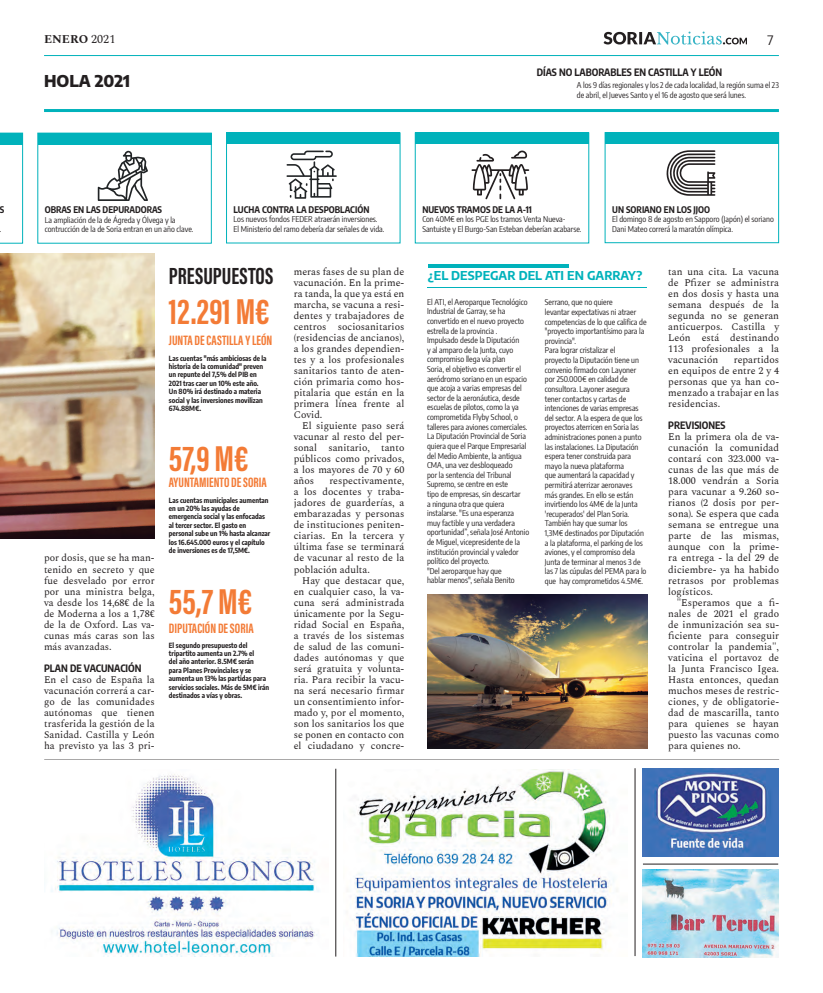
<style>
.page{position:relative;width:823px;height:993px;background:#fff}
.page>*{position:absolute;margin:0;border:0;box-sizing:border-box;transform-origin:0 0}
.t1{font:37px "Acumin Variable Concept";letter-spacing:-.165em;color:#f37b36}
.t2{font:24px "Acumin Variable Concept";letter-spacing:-.245em;color:#231f20}
.t3{font:800 16px "Encode Sans";color:#231f20}
.t4{font:14px "Acumin Variable Concept";letter-spacing:-.245em;color:#f37b36}
.t5{font:13px "Encode Sans";color:#231f20}
.t6{font:700 12px "Encode Sans";color:#00b2bb}
.t7{font:700 12px "Spectral";color:#231f20}
.t8{font:10px/11px "Spectral";color:#231f20;text-align:justify}
.t9{font:700 10px "Encode Sans Condensed";color:#231f20}
.t10{font:700 9px "Encode Sans Condensed";color:#231f20}
.t11{font:8px/9.6px "Encode Sans Condensed";color:#231f20}
.t12{font:700 7px/8.4px "Encode Sans Condensed";color:#231f20}
.s1{font-weight:400}
</style>
<div class="page">
<svg style="left:603px;top:32px;width:143px;height:12px"></svg>
<hr style="left:44px;top:55px;width:734px;height:1px;background:#00b2bb">
<hr style="left:44px;top:109px;width:734px;height:3px;background:#00b2bb">
<img style="left:0;top:253px;width:155px;height:286px">
<hr style="left:44px;top:759px;width:734px;height:1px;background:#231f20">
<img style="left:51px;top:774px;width:268px;height:182px">
<img style="left:352px;top:769px;width:262px;height:187px">
<hr style="left:335px;top:768px;width:1px;height:188px;background:#231f20">
<hr style="left:634px;top:768px;width:1px;height:187px;background:#231f20">
<hr style="left:642px;top:863px;width:135px;height:1px;background:#231f20">
<svg style="left:286px;top:150px;width:50px;height:49px"></svg>
<svg style="left:98px;top:151px;width:50px;height:50px"></svg>
<svg style="left:471px;top:150px;width:58px;height:49px"></svg>
<svg style="left:666px;top:150px;width:49px;height:46px"></svg>
<img style="left:427px;top:594px;width:219px;height:154px">
<div style="left:226px;top:133px;width:174px;height:11px;background:#00b2bb"></div>
<div style="left:38px;top:133px;width:173px;height:11px;background:#00b2bb"></div>
<div style="left:415px;top:133px;width:173px;height:11px;background:#00b2bb"></div>
<div style="left:604px;top:132px;width:174px;height:12px;background:#00b2bb"></div>
<svg style="left:0;top:132px;width:23px;height:112px"></svg>
<div style="left:226px;top:132px;width:174px;height:111px;border:1px solid #00b2bb"></div>
<div style="left:37px;top:132px;width:175px;height:112px;border:1px solid #00b2bb"></div>
<div style="left:414px;top:132px;width:175px;height:111px;border:1px solid #00b2bb"></div>
<div style="left:604px;top:132px;width:174px;height:111px;border:1px solid #00b2bb"></div>
<hr style="left:427px;top:264px;width:141px;height:3px;background:#00b2bb">
<hr style="left:427px;top:287px;width:219px;height:1px;background:#00b2bb">
<img style="left:642px;top:768px;width:136px;height:88px">
<img style="left:642px;top:869px;width:136px;height:88px">
<p class="t7" style="left:44px;top:30px;width:73px">ENERO <span class="s1">2021</span></p>
<h3 class="t3" style="left:44px;top:69px;width:88px">HOLA 2021</h3>
<p class="t9" style="left:536px;top:65px;width:187px">DÍAS NO LABORABLES EN CASTILLA Y LEÓN</p>
<h3 class="t5" style="left:767px;top:31px;width:8px">7</h3>
<p class="t11" style="left:576px;top:80px;width:203px;line-height:10px">A los 9 días regionales y los 2 de cada localidad, la región suma el 23 de abril, el Jueves Santo y el 16 de agosto que será lunes.</p>
<p class="t10" style="left:0;top:203px;width:6px">S</p>
<p class="t11" style="left:0;top:224px;width:3px">.</p>
<p class="t10" style="left:45px;top:203px;width:119px">OBRAS EN LAS DEPURADORAS</p>
<p class="t11" style="left:45px;top:214px;width:150px">La ampliación de la de Ágreda y Ólvega y la contrucción de la de Soria entran en un año clave.</p>
<p class="t10" style="left:233px;top:203px;width:137px">LUCHA CONTRA LA DESPOBLACIÓN</p>
<p class="t11" style="left:233px;top:214px;width:152px">Los nuevos fondos FEDER atraerán inversiones.<br>El Ministerio del ramo debería dar señales de vida.</p>
<p class="t8" style="left:44px;top:551px;width:112px">por dosis, que se ha man&shy;tenido en secreto y que fue desvelado por error por una ministra belga, va desde los 14,68€ de la de Moderna a los a 1,78€ de la de Oxford. Las va&shy;cunas más caras son las más avanzadas.</p>
<p class="t9" style="left:44px;top:660px;width:99px">PLAN DE VACUNACIÓN</p>
<p class="t8" style="left:44px;top:672px;width:112px">En el caso de España la vacunación correrá a car&shy;go de las comunidades autónomas que tienen trasferida la gestión de la Sanidad. Castilla y León ha previsto ya las 3 pri-</p>
<h2 class="t2" style="left:169px;top:259px;width:112px">PRESUPUESTOS</h2>
<h1 class="t1" style="left:169px;top:286px;width:107px">12.291 M€</h1>
<h3 class="t4" style="left:169px;top:330px;width:109px">JUNTADECASTI LLAYLEÓN</h3>
<p class="t12" style="left:169px;top:353px;width:99px">Las cuentas "más ambiciosas de la historia de la comunidad" preven un repunte del 7,5% del PIB en<br>2021 tras caer un 10% este año.<br>Un 80% irá destinado a materia social y las inversiones movilizan<br>674.88M€.</p>
<h1 class="t1" style="left:169px;top:432px;width:86px">57,9 M€</h1>
<h3 class="t4" style="left:169px;top:472px;width:103px">AYUNTAMI ENTODESORIA</h3>
<p class="t12" style="left:169px;top:495px;width:103px">Las cuentas municipales aumentan en un 20% las ayudas de emergencia social y las enfocadas al tercer sector. El gasto en personal sube un 1% hasta alcanzar los 16.645.000 euros y el capítulo de inversiones es de 17,5M€.</p>
<h1 class="t1" style="left:169px;top:575px;width:89px">55,7 M€</h1>
<h3 class="t4" style="left:169px;top:618px;width:90px">DIPUTACIÓNDESORIA</h3>
<p class="t12" style="left:169px;top:640px;width:102px">El segundo presupuesto del tripartito aumenta un 2.7% el<br>del año anterior. 8.5M€ serán<br>para Planes Provinciales y se aumenta un 13% las partidas para servicios sociales. Más de 5M€ irán destinados a vías y obras.</p>
<p class="t8" style="left:293px;top:265px;width:112px">meras fases de su plan de vacunación. En la prime&shy;ra tanda, la que ya está en marcha, se vacuna a resi&shy;dentes y trabajadores de centros sociosanitarios (residencias de ancianos), a los grandes dependien&shy;tes y a los profesionales sanitarios tanto de aten&shy;ción primaria como hos&shy;pitalaria que están en la primera línea frente al Covid.</p>
<p class="t8" style="left:293px;top:419px;width:112px;text-indent:8px">El siguiente paso será vacunar al resto del per&shy;sonal sanitario, tanto públicos como privados, a los mayores de 70 y 60 años</p>
<p class="t8" style="left:293px;top:474px;width:112px;text-indent:36px">respectivamente, a los docentes y traba&shy;jadores de guarderías, a embarazadas y personas de instituciones peniten&shy;ciarias. En la tercera y última fase se terminará de vacunar al resto de la población adulta.</p>
<p class="t8" style="left:293px;top:573px;width:112px;text-indent:8px">Hay que destacar que, en cualquier caso, la va&shy;cuna será administrada únicamente por la Segu&shy;ridad Social en España, a través de los sistemas de salud de las comuni&shy;dades autónomas y que será gratuita y volunta&shy;ria. Para recibir la vacu&shy;na será necesario firmar un consentimiento infor&shy;mado y, por el momento, son los sanitarios los que se ponen en contacto con el ciudadano y concre-</p>
<p class="t10" style="left:422px;top:203px;width:111px">NUEVOS TRAMOS DE LA A-11</p>
<p class="t11" style="left:422px;top:214px;width:161px">Con 40M€ en los PGE los tramos Venta Nueva-<br>Santuiste y El Burgo-San Esteban deberían acabarse.</p>
<p class="t10" style="left:611px;top:202px;width:99px">UN SORIANO EN LOS JJOO</p>
<p class="t11" style="left:611px;top:214px;width:163px">El domingo 8 de agosto en Sapporo (Japón) el soriano<br>Dani Mateo correrá la maratón olímpica.</p>
<p class="t6" style="left:427px;top:267px;width:216px">¿EL DESPEGAR DEL ATI EN GARRAY?</p>
<p class="t11" style="left:427px;top:296px;width:104px">El ATI, el Aeroparque Tecnológico<br>Industrial de Garray, se ha convertido en el nuevo proyecto estrella de la provincia .<br>Impulsado desde la Diputación<br>y al amparo de la Junta, cuyo compromiso llega vía plan<br>Soria, el objetivo es convertir el aeródromo soriano en un espacio que acoja a varias empresas del sector de la aeronáutica, desde escuelas de pilotos, como la ya comprometida Flyby School, o talleres para aviones comerciales.<br>La Diputación Provincial de Soria quiera que el Parque Empresarial del Medio Ambiente, la antigua<br>CMA, una vez desbloqueado<br>por la sentencia del Tribunal<br>Supremo, se centre en este<br>tipo de empresas, sin descartar<br>a ninguna otra que quiera instalarse. "Es una esperanza muy factible y una verdadera oportunidad”, señala José Antonio de Miguel, vicepresidente de la institución provincial y valedor político del proyecto.<br>"Del aeroparque hay que<br>hablar menos", señala Benito</p>
<p class="t11" style="left:544px;top:297px;width:103px">Serrano, que no quiere<br>levantar expectativas ni atraer competencias de lo que califica de "proyecto importantísimo para la provincia".<br>Para lograr cristalizar el<br>proyecto la Diputación tiene un convenio firmado con Layoner por 250.000€ en calidad de consultora. Layoner asegura tener contactos y cartas de intenciones de varias empresas del sector. A la espera de que los proyectos aterricen en Soria las administraciones ponen a punto las instalaciones. La Diputación espera tener construida para mayo la nueva plataforma<br>que aumentará la capacidad y permitirá aterrizar aeronaves más grandes. En ello se están invirtiendo los 4M€ de la Junta 'recuperados' del Plan Soria.<br>También hay que sumar los<br>1,3M€ destinados por Diputación a la plataforma, el parking de los aviones, y el compromiso dela<br>Junta de terminar al menos 3 de las 7 las cúpulas del PEMA para lo que hay comprometidos 4.5M€.</p>
<p class="t8" style="left:668px;top:265px;width:112px">tan una cita. La vacuna de Pfizer se administra en dos dosis y hasta una semana después de la segunda no se generan anticuerpos. Castilla y León está destinando 113 profesionales a la vacunación</p>
<p class="t8" style="left:668px;top:353px;width:112px;text-indent:65px">repartidos en equipos de entre 2 y 4 personas que ya han co&shy;menzado a trabajar en las residencias.</p>
<p class="t9" style="left:668px;top:418px;width:59px">PREVISIONES</p>
<p class="t8" style="left:668px;top:430px;width:112px">En la primera ola de va&shy;cunación la comunidad contará con 323.000 va&shy;cunas de las que más de 18.000 vendrán a Soria para vacunar a 9.260 so&shy;rianos (2 dosis por per&shy;sona). Se espera que cada semana se entregue una parte de las mismas, aunque con la prime&shy;ra entrega - la del 29 de diciembre- ya ha habido retrasos por problemas logísticos.</p>
<p class="t8" style="left:668px;top:595px;width:112px;text-indent:8px">"Esperamos que a fi&shy;nales de 2021 el grado de inmunización sea su&shy;ficiente para conseguir controlar la pandemia", vaticina el portavoz de la Junta Francisco Igea.<br>Hasta entonces, quedan muchos meses de restric&shy;ciones, y de obligatorie&shy;dad de mascarilla, tanto para quienes se hayan puesto las vacunas como para quienes no.</p>
</div>
